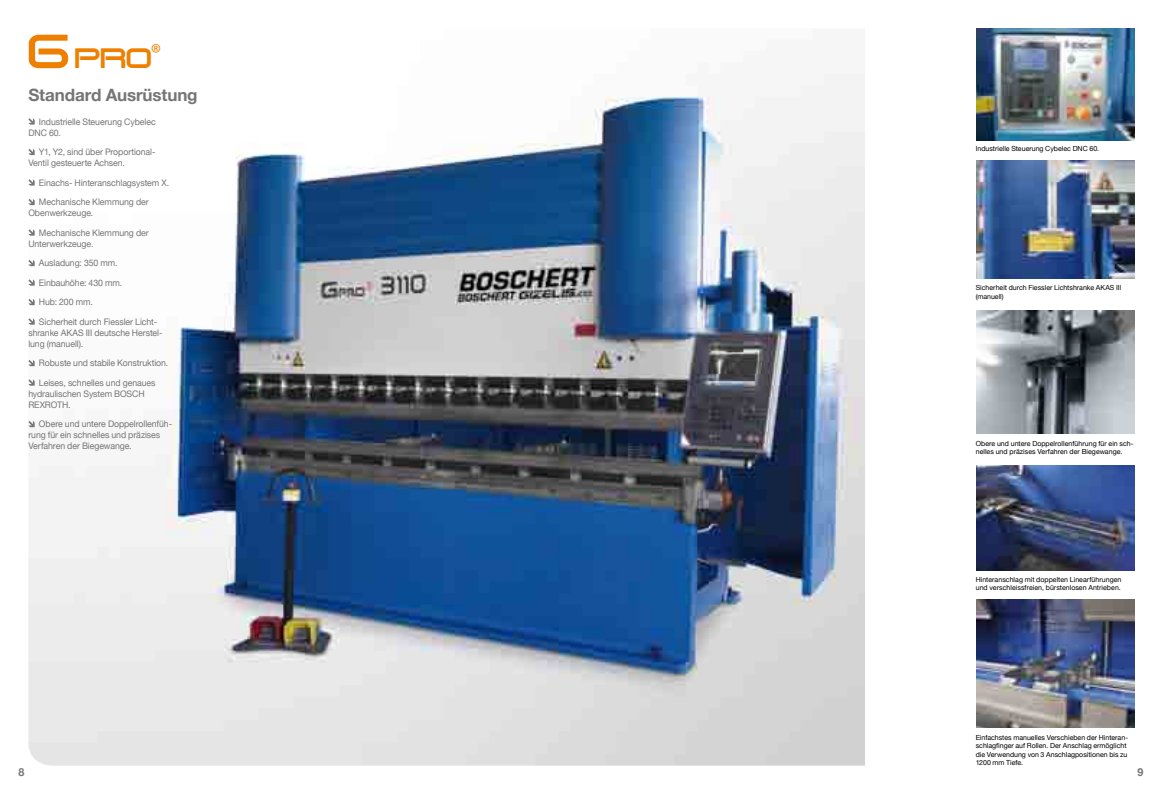
<style>
.page{position:relative;width:1163px;height:794px;background:#fff}
.page>*{position:absolute;margin:0;border:0;box-sizing:border-box;transform-origin:0 0}
.t1{font:34px "Saved By Zero";color:#ee7f00}
.t2{font:700 17px "Helvetica Neue";letter-spacing:-.01em;color:#757577}
.t3{font:700 11px "Helvetica Neue";color:#757577}
.t4{font:9px/19.5px "Helvetica Neue";letter-spacing:-.01em;color:#757577}
.t5{font:7px/8.5px "Helvetica Neue";letter-spacing:.005em;color:#000}
.s1{font-size:57.5px}
</style>
<div class="page">
<img style="left:28px;top:74px;width:836px;height:691px">
<svg style="left:28px;top:118px;width:7px;height:7px"></svg>
<svg style="left:28px;top:149px;width:7px;height:6px"></svg>
<svg style="left:28px;top:179px;width:7px;height:7px"></svg>
<svg style="left:28px;top:199px;width:7px;height:6px"></svg>
<svg style="left:28px;top:229px;width:7px;height:7px"></svg>
<svg style="left:28px;top:260px;width:7px;height:6px"></svg>
<svg style="left:28px;top:279px;width:7px;height:7px"></svg>
<svg style="left:28px;top:299px;width:7px;height:6px"></svg>
<svg style="left:28px;top:318px;width:7px;height:7px"></svg>
<svg style="left:28px;top:360px;width:7px;height:6px"></svg>
<svg style="left:28px;top:379px;width:7px;height:7px"></svg>
<svg style="left:28px;top:421px;width:7px;height:6px"></svg>
<img style="left:976px;top:28px;width:158px;height:112px">
<img style="left:976px;top:160px;width:158px;height:119px">
<img style="left:976px;top:310px;width:158px;height:124px">
<img style="left:976px;top:600px;width:158px;height:127px">
<img style="left:976px;top:465px;width:158px;height:106px">
<h1 class="t1" style="left:26px;top:41px;width:136px"><span class="s1">G</span> pro<sup>®</sup></h1>
<h2 class="t2" style="left:28px;top:85px;width:171px">Standard Ausrüstung</h2>
<p class="t4" style="left:28px;top:116px;width:129px;line-height:11px;text-indent:11px">Industrielle Steuerung Cybelec<br>DNC 60.</p>
<p class="t4" style="left:28px;top:146px;width:129px;line-height:11px;text-indent:11px">Y1, Y2, sind über Proportional-<br>Ventil gesteuerte Achsen.</p>
<p class="t4" style="left:39px;top:172px;width:132px">Einachs- Hinteranschlagsystem X.<br>Mechanische Klemmung der</p>
<p class="t4" style="left:39px;top:203px;width:111px;text-indent:-11px">Obenwerkzeuge.<br>Mechanische Klemmung der</p>
<p class="t4" style="left:39px;top:233px;width:120px;text-indent:-11px">Unterwerkzeuge.<br>Ausladung: 350 mm.<br>Einbauhöhe: 430 mm.<br>Hub: 200 mm.<br>Sicherheit durch Fiessler Licht-</p>
<p class="t4" style="left:28px;top:327px;width:136px;line-height:11px">shranke AKAS III deutsche Herstel&shy;lung (manuell).</p>
<p class="t4" style="left:39px;top:353px;width:131px">Robuste und stabile Konstruktion.<br>Leises, schnelles und genaues</p>
<p class="t4" style="left:28px;top:388px;width:118px;line-height:11px">hydraulischen System BOSCH<br>REXROTH.</p>
<p class="t4" style="left:28px;top:418px;width:145px;line-height:11px;text-indent:11px">Obere und untere Doppelrollenfüh&shy;rung für ein schnelles und präzises<br>Verfahren der Biegewange.</p>
<p class="t5" style="left:975px;top:144px;width:125px">Industrielle Steuerung Cybelec DNC 60.</p>
<p class="t5" style="left:975px;top:283px;width:147px">Sicherheit durch Fiessler Lichtshranke AKAS III (manuell)</p>
<p class="t5" style="left:975px;top:439px;width:159px">Obere und untere Doppelrollenführung für ein sch&shy;nelles und präzises Verfahren der Biegewange.</p>
<p class="t5" style="left:975px;top:575px;width:147px">Hinteranschlag mit doppelten Linearführungen und verschleissfreien, bürstenlosen Antrieben.</p>
<p class="t5" style="left:975px;top:733px;width:154px">Einfachstes manuelles Verschieben der Hinteran&shy;schlagfinger auf Rollen. Der Anschlag ermöglicht die Verwendung von 3 Anschlagpositionen bis zu 1200 mm Tiefe.</p>
<p class="t3" style="left:18px;top:765px;width:7px">8</p>
<p class="t3" style="left:1137px;top:765px;width:7px">9</p>
</div>
